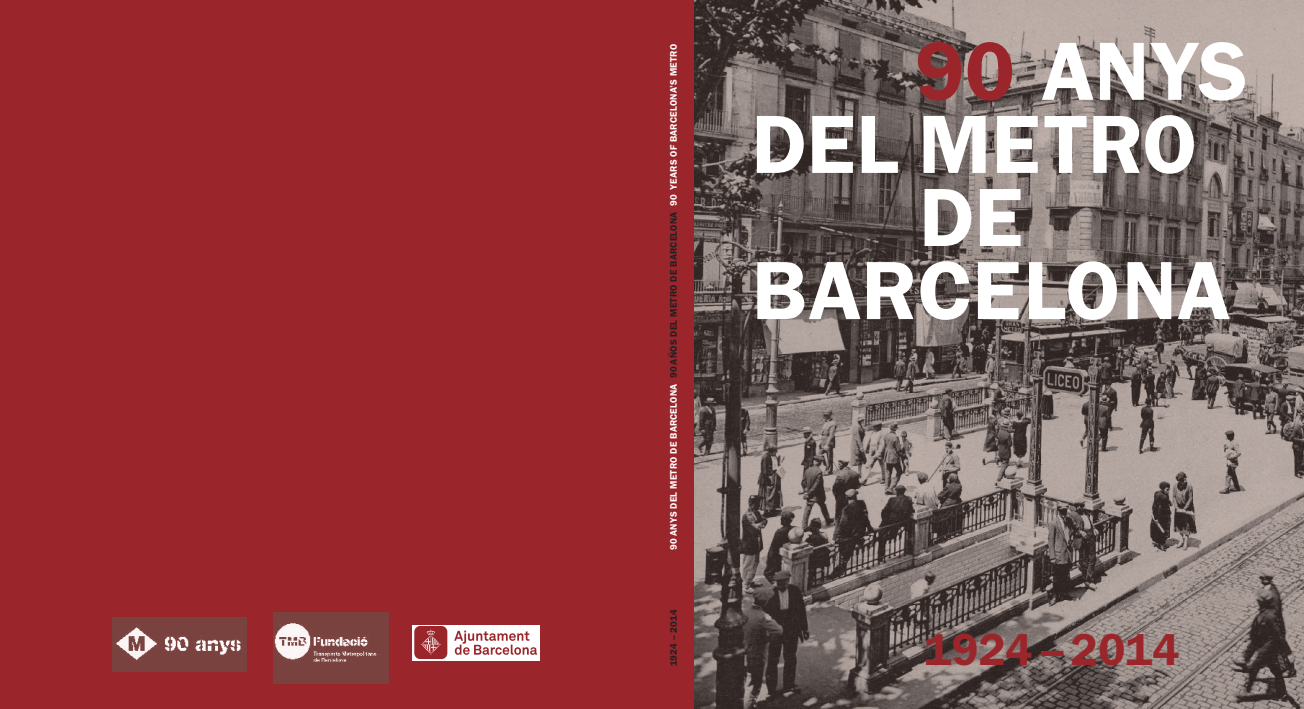
<style>
.page{position:relative;width:1304px;height:709px;background:#fff}
.page>*{position:absolute;margin:0;border:0;box-sizing:border-box;transform-origin:0 0}
.t1{font:600 83px "Franklin Gothic";letter-spacing:.005em;color:#fff}
.t2{font:600 45px "Franklin Gothic";color:#9a262b}
.t3{font:600 9.5px "Franklin Gothic";letter-spacing:.015em;color:#fff}
.t4{font:600 9.5px "Franklin Gothic";letter-spacing:.015em;color:#231f20}
.s1{color:#9a262b}
</style>
<div class="page">
<div style="left:0;top:0;width:694px;height:709px;background:#9a262b"></div>
<img style="left:694px;top:0;width:610px;height:709px">
<img style="left:113px;top:618px;width:133px;height:53px">
<img style="left:273px;top:612px;width:116px;height:71px">
<div style="left:412px;top:624px;width:127px;height:36px;background:#fff"></div>
<svg style="left:454px;top:630px;width:83px;height:25px"></svg>
<div style="left:414px;top:626px;width:33px;height:33px;background:#9a262b;border-radius:6px"></div>
<svg style="left:421px;top:629px;width:20px;height:25px"></svg>
<p class="t3" style="left:668px;top:190px;width:147px;rotate:-90deg">YEARS OF BARCE OL NA’S ME RT O</p>
<p class="t3" style="left:668px;top:206px;width:13px;rotate:-90deg">90</p>
<p class="t4" style="left:668px;top:378px;width:168px;rotate:-90deg">90 AÑOS DEL ME RT O DE BARCE OL NA</p>
<p class="t3" style="left:668px;top:550px;width:168px;rotate:-90deg">90 ANYS DEL METRO DE BARCELONA</p>
<p class="t4" style="left:668px;top:666px;width:59px;rotate:-90deg">1924 – 2014</p>
<h1 class="t1" style="left:915px;top:22px;width:335px"><span class="s1">90</span> ANYS</h1>
<h1 class="t1" style="left:752px;top:95px;width:447px">DEL METRO</h1>
<h1 class="t1" style="left:920px;top:168px;width:105px">DE</h1>
<h1 class="t1" style="left:752px;top:241px;width:480px">BARCELONA</h1>
<p class="t2" style="left:925px;top:623px;width:256px">1924 – 2014</p>
</div>
